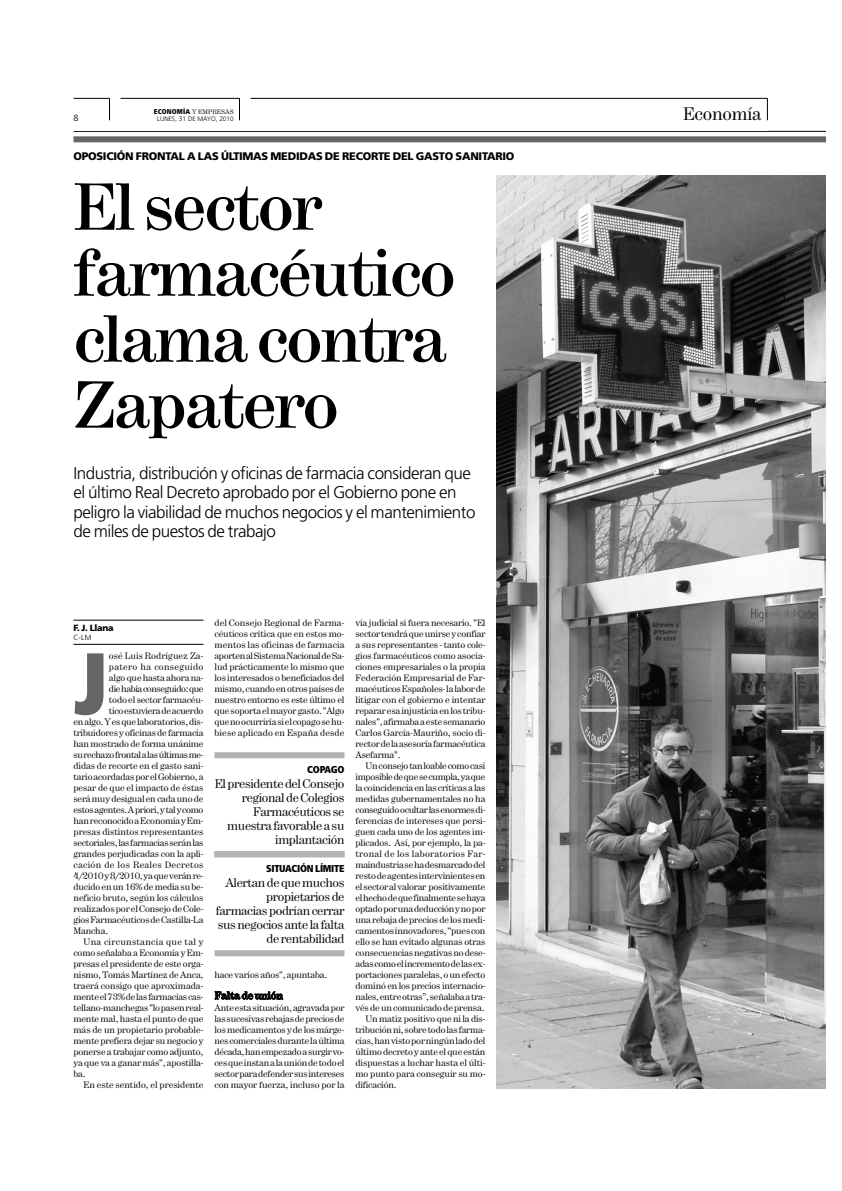
<style>
.page{position:relative;width:842px;height:1191px;background:#fff}
.page>*{position:absolute;margin:0;border:0;box-sizing:border-box;transform-origin:0 0}
.t1{font:900 condensed 87.2px "Frutiger";color:#666}
.t2{font:500 66px/66px "Hercules";letter-spacing:-.03em;color:#000}
.t3{font:18px "Hercules";letter-spacing:-.01em;color:#000}
.t4{font:300 17px/19.2px "Frutiger";letter-spacing:-.03em;color:#000}
.t5{font:12.5px/14px "Hercules";letter-spacing:-.03em;color:#000;text-align:right}
.t6{font:900 11px "Frutiger";letter-spacing:-.025em;color:#000}
.t7{font:700 10.5px "Hercules";letter-spacing:-.02em;color:#000}
.t8{font:900 condensed 10px "Frutiger";letter-spacing:-.025em;color:#000}
.t9{font:9.3px/11px "Hercules";letter-spacing:-.02em;color:#000;text-align:justify}
.t10{font:9.3px "Hercules";letter-spacing:.03em;color:#000}
.t11{font:9.3px "Hercules";color:#000}
.t12{font:9.3px "Hercules";letter-spacing:-.04em;color:#000}
.t13{font:9.3px "Hercules";letter-spacing:-.045em;color:#000}
.t14{font:9.3px "Hercules";letter-spacing:.005em;color:#000}
.t15{font:900 9px "Frutiger";letter-spacing:-.03em;color:#000}
.t16{font:300 9px "Frutiger";color:#000}
.t17{font:300 7.5px "Frutiger";color:#000}
.t18{font:300 6.5px "Frutiger";color:#000}
.t19{font:6.5px "Hercules";letter-spacing:.02em;color:#000}
.s1{font-family:"Frutiger";font-weight:900;font-stretch:condensed;font-size:7px}
</style>
<div class="page">
<hr style="left:73px;top:620px;width:130px;height:1px;background:#000">
<hr style="left:73px;top:644px;width:130px;height:1px;background:#000">
<div style="left:73px;top:136px;width:753px;height:6px;background:#666"></div>
<hr style="left:73px;top:131px;width:753px;height:1px;background:#000">
<img style="left:497px;top:175px;width:329px;height:913px">
<div style="left:214px;top:752px;width:130px;height:6px;background:#b3b3b3"></div>
<div style="left:214px;top:851px;width:130px;height:6px;background:#b3b3b3"></div>
<div style="left:214px;top:950px;width:130px;height:6px;background:#b3b3b3"></div>
<hr style="left:121px;top:98px;width:119px;height:1px;background:#000">
<hr style="left:251px;top:98px;width:517px;height:1px;background:#000">
<hr style="left:74px;top:98px;width:36px;height:1px;background:#000">
<svg style="left:239px;top:98px;width:1px;height:22px"></svg>
<svg style="left:767px;top:98px;width:1px;height:22px"></svg>
<svg style="left:109px;top:98px;width:1px;height:22px"></svg>
<p class="t19" style="left:154px;top:109px;width:82px"><span class="s1">ECONOMÍA</span> Y EMPRESAS</p>
<p class="t16" style="left:73px;top:114px;width:7px">8</p>
<p class="t18" style="left:157px;top:116px;width:78px">LUNES, 31 DE MAYO, 2010</p>
<p class="t6" style="left:73px;top:152px;width:442px">OPOSICIÓN FRONTAL A LAS ÚLTIMAS MEDIDAS DE RECORTE DEL GASTO SANITARIO</p>
<h2 class="t2" style="left:73px;top:181px;width:384px">El sector farmacéutico clama contra<br>Zapatero</h2>
<h3 class="t4" style="left:73px;top:465px;width:403px">Industria, distribución y oficinas de farmacia consideran que el último Real Decreto aprobado por el Gobierno pone en peligro la viabilidad de muchos negocios y el mantenimiento de miles de puestos de trabajo</h3>
<p class="t15" style="left:73px;top:624px;width:42px">F. J. Llana</p>
<p class="t17" style="left:73px;top:635px;width:19px">C-LM</p>
<h1 class="t1" style="left:73px;top:649px;width:37px">J</h1>
<p class="t14" style="left:109px;top:653px;width:96px">osé Luis Rodríguez Za-</p>
<p class="t10" style="left:109px;top:664px;width:96px">patero ha conseguido</p>
<p class="t9" style="left:109px;top:674px;width:96px">algo que hasta ahora na-</p>
<p class="t13" style="left:109px;top:686px;width:96px">die había conseguido: que</p>
<p class="t9" style="left:109px;top:696px;width:96px">todo el sector farmacéu-</p>
<p class="t9" style="left:109px;top:707px;width:96px">tico estuviera de acuerdo</p>
<p class="t9" style="left:73px;top:718px;width:131px">en algo. Y es que laboratorios, dis-</p>
<p class="t9" style="left:73px;top:729px;width:131px">tribuidores y oficinas de farmacia</p>
<p class="t9" style="left:73px;top:740px;width:131px">han mostrado de forma unánime</p>
<p class="t12" style="left:73px;top:752px;width:132px">su rechazo frontal a las últimas me-</p>
<p class="t9" style="left:73px;top:762px;width:131px">didas de recorte en el gasto sani-</p>
<p class="t9" style="left:73px;top:773px;width:131px">tario acordadas por el Gobierno, a</p>
<p class="t9" style="left:73px;top:784px;width:132px">pesar de que el impacto de éstas</p>
<p class="t9" style="left:73px;top:795px;width:131px">será muy desigual en cada uno de</p>
<p class="t9" style="left:73px;top:806px;width:132px">estos agentes. A priori, y tal y como</p>
<p class="t9" style="left:73px;top:817px;width:131px">han reconocido a Economía y Em-</p>
<p class="t11" style="left:73px;top:829px;width:131px">presas distintos representantes</p>
<p class="t9" style="left:73px;top:839px;width:131px">sectoriales, las farmacias serán las</p>
<p class="t9" style="left:73px;top:850px;width:132px">grandes perjudicadas con la apli-</p>
<p class="t10" style="left:73px;top:862px;width:132px">cación de los Reales Decretos</p>
<p class="t9" style="left:73px;top:872px;width:132px">4/2010 y 8/2010, ya que verán re-</p>
<p class="t9" style="left:73px;top:883px;width:131px">ducido en un 16% de media su be-</p>
<p class="t9" style="left:73px;top:894px;width:131px">neficio bruto, según los cálculos</p>
<p class="t9" style="left:73px;top:905px;width:131px">realizados por el Consejo de Cole-</p>
<p class="t9" style="left:73px;top:916px;width:132px">gios Farmacéuticos de Castilla-La</p>
<p class="t9" style="left:73px;top:927px;width:36px">Mancha.</p>
<p class="t10" style="left:83px;top:939px;width:122px">Una circunstancia que tal y</p>
<p class="t9" style="left:73px;top:949px;width:131px">como señalaba a Economía y Em-</p>
<p class="t9" style="left:73px;top:960px;width:131px">presas el presidente de este orga-</p>
<p class="t9" style="left:73px;top:971px;width:131px">nismo, Tomás Martínez de Anca,</p>
<p class="t11" style="left:73px;top:983px;width:132px">traerá consigo que aproximada-</p>
<p class="t9" style="left:73px;top:993px;width:131px">mente el 73% de las farmacias cas-</p>
<p class="t9" style="left:73px;top:1004px;width:132px">tellano-manchegas "lo pasen real-</p>
<p class="t9" style="left:73px;top:1015px;width:131px">mente mal, hasta el punto de que</p>
<p class="t9" style="left:73px;top:1026px;width:131px">más de un propietario probable-</p>
<p class="t9" style="left:73px;top:1037px;width:131px">mente prefiera dejar su negocio y</p>
<p class="t9" style="left:73px;top:1048px;width:131px">ponerse a trabajar como adjunto,</p>
<p class="t9" style="left:73px;top:1059px;width:131px">ya que va a ganar más", apostilla-</p>
<p class="t9" style="left:73px;top:1070px;width:14px">ba.</p>
<p class="t9" style="left:83px;top:1081px;width:122px">En este sentido, el presidente</p>
<p class="t9" style="left:214px;top:619px;width:132px">del Consejo Regional de Farma&shy;céuticos critica que en estos mo&shy;mentos las oficinas de farmacia aporten al Sistema Nacional de Sa&shy;lud prácticamente lo mismo que los interesados o beneficiados del mismo, cuando en otros países de nuestro entorno es este último el que soporta el mayor gasto. "Algo que no ocurriría si el copago se hu&shy;biese aplicado en España desde</p>
<p class="t8" style="left:307px;top:765px;width:39px">COPAGO</p>
<h3 class="t5" style="left:215px;top:778px;width:131px">El presidente del Consejo regional de Colegios<br>Farmacéuticos se muestra favorable a su implantación</h3>
<p class="t8" style="left:266px;top:864px;width:80px">SITUACIÓN LÍMITE</p>
<h3 class="t5" style="left:216px;top:877px;width:130px">Alertan de que muchos propietarios de farmacias podrían cerrar sus negocios ante la falta de rentabilidad</h3>
<p class="t9" style="left:214px;top:971px;width:114px">hace varios años", apuntaba.</p>
<p class="t7" style="left:215px;top:992px;width:70px">Falta de unión</p>
<p class="t9" style="left:214px;top:1004px;width:132px">Ante esta situación, agravada por las sucesivas rebajas de precios de los medicamentos y de los márge&shy;nes comerciales durante la última década, han empezado a surgir vo&shy;ces que instan a la unión de todo el sector para defender sus intereses con mayor fuerza, incluso por la</p>
<p class="t9" style="left:355px;top:619px;width:132px">vía judicial si fuera necesario. "El sector tendrá que unirse y confiar a sus representantes - tanto cole&shy;gios farmacéuticos como asocia&shy;ciones empresariales o la propia Federación Empresarial de Far&shy;macéuticos Españoles- la labor de litigar con el gobierno e intentar reparar esa injusticia en los tribu&shy;nales", afirmaba a este semanario Carlos García-Mauriño, socio di&shy;rector de la asesoría farmacéutica Asefarma".</p>
<p class="t9" style="left:365px;top:762px;width:122px">Un consejo tan loable como casi</p>
<p class="t9" style="left:355px;top:773px;width:131px">imposible de que se cumpla, ya que</p>
<p class="t9" style="left:355px;top:784px;width:131px">la coincidencia en las críticas a las</p>
<p class="t9" style="left:355px;top:795px;width:132px">medidas gubernamentales no ha</p>
<p class="t9" style="left:355px;top:806px;width:132px">conseguido ocultar las enormes di-</p>
<p class="t9" style="left:355px;top:817px;width:132px">ferencias de intereses que persi-</p>
<p class="t9" style="left:355px;top:828px;width:132px">guen cada uno de los agentes im-</p>
<p class="t9" style="left:355px;top:839px;width:132px">plicados. Así, por ejemplo, la pa-</p>
<p class="t10" style="left:355px;top:851px;width:132px">tronal de los laboratorios Far-</p>
<p class="t9" style="left:355px;top:861px;width:132px">maindustria se ha desmarcado del</p>
<p class="t9" style="left:355px;top:872px;width:131px">resto de agentes intervinientes en</p>
<p class="t9" style="left:355px;top:883px;width:131px">el sector al valorar positivamente</p>
<p class="t9" style="left:355px;top:894px;width:131px">el hecho de que finalmente se haya</p>
<p class="t9" style="left:355px;top:905px;width:132px">optado por una deducción y no por</p>
<p class="t9" style="left:355px;top:916px;width:131px">una rebaja de precios de los medi-</p>
<p class="t9" style="left:355px;top:927px;width:131px">camentos innovadores, “pues con</p>
<p class="t9" style="left:355px;top:938px;width:131px">ello se han evitado algunas otras</p>
<p class="t9" style="left:355px;top:949px;width:131px">consecuencias negativas no dese-</p>
<p class="t9" style="left:355px;top:960px;width:132px">adas como el incremento de las ex-</p>
<p class="t9" style="left:355px;top:971px;width:131px">portaciones paralelas, o un efecto</p>
<p class="t9" style="left:355px;top:982px;width:131px">dominó en los precios internacio-</p>
<p class="t9" style="left:355px;top:993px;width:131px">nales, entre otras”, señalaba a tra-</p>
<p class="t9" style="left:355px;top:1004px;width:130px">vés de un comunicado de prensa.</p>
<p class="t9" style="left:365px;top:1015px;width:121px">Un matiz positivo que ni la dis-</p>
<p class="t9" style="left:355px;top:1026px;width:132px">tribución ni, sobre todo las farma-</p>
<p class="t9" style="left:355px;top:1037px;width:132px">cias, han visto por ningún lado del</p>
<p class="t9" style="left:355px;top:1048px;width:131px">último decreto y ante el que están</p>
<p class="t9" style="left:355px;top:1059px;width:132px">dispuestas a luchar hasta el últi-</p>
<p class="t9" style="left:355px;top:1070px;width:132px">mo punto para conseguir su mo-</p>
<p class="t9" style="left:355px;top:1081px;width:42px">dificación.</p>
<h3 class="t3" style="left:683px;top:107px;width:80px">Economía</h3>
</div>
